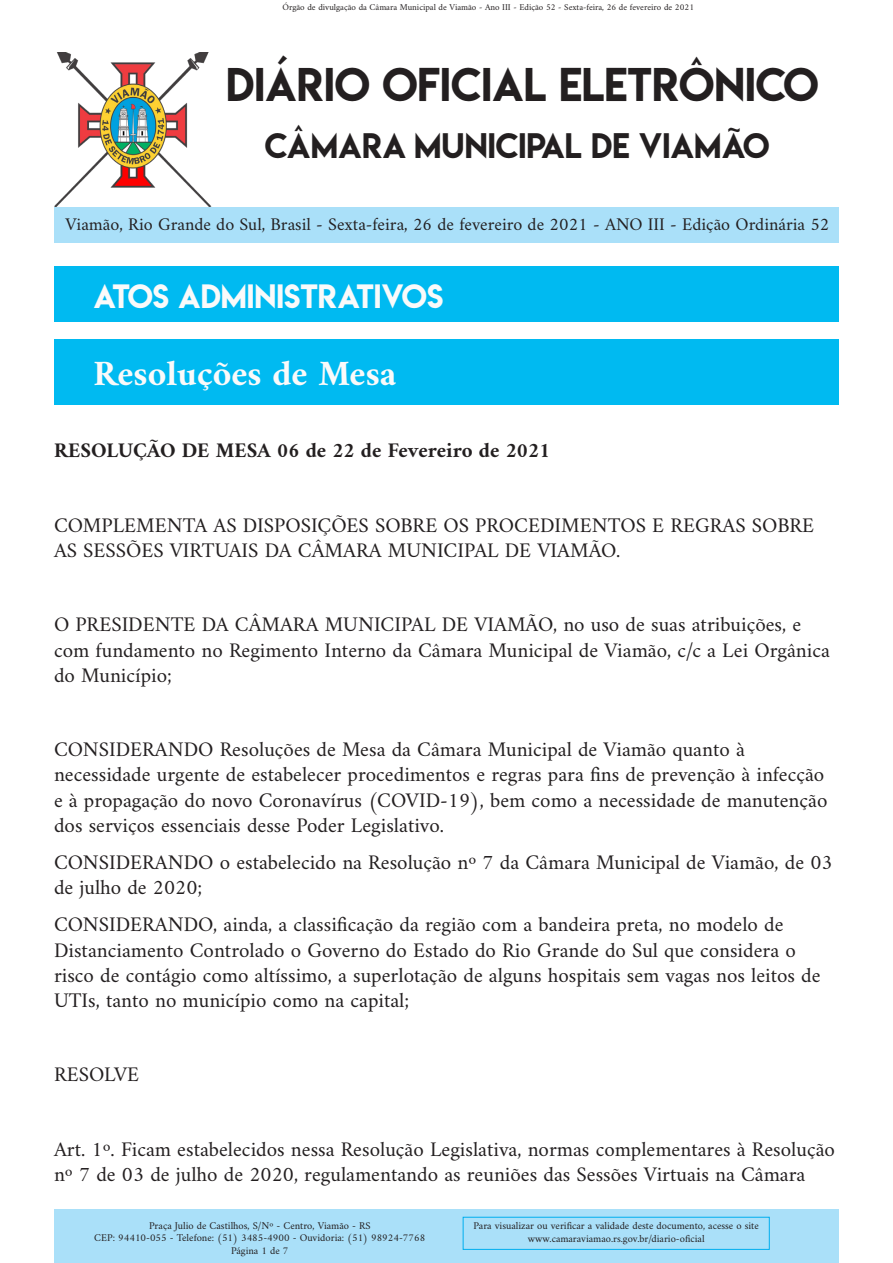
<style>
.page{position:relative;width:893px;height:1263px;background:#fff}
.page>*{position:absolute;margin:0;border:0;box-sizing:border-box;transform-origin:0 0}
.t1{font:42px "Lemon Milk";color:#231f20}
.t2{font:700 36px "Amiri";color:#fafafa}
.t3{font:31.5px "Lemon Milk";color:#231f20}
.t4{font:30px "Lemon Milk";color:#fafafa}
.t5{font:21px/25.2px "Amiri";color:#231f20}
.t6{font:700 21px "Amiri";color:#231f20}
.t7{font:18px "Amiri";color:#231f20}
.t8{font:10.5px "Amiri";color:#231f20}
.t9{font:9px "Amiri";color:#231f20}
</style>
<div class="page">
<img style="left:54px;top:53px;width:157px;height:153px">
<div style="left:54px;top:207px;width:785px;height:36px;background:#aae0f9"></div>
<div style="left:54px;top:1209px;width:784px;height:53px;background:#aae0f9"></div>
<div style="left:463px;top:1217px;width:307px;height:33px;border:1px solid #00aeef"></div>
<div style="left:54px;top:266px;width:785px;height:56px;background:#00baf1"></div>
<div style="left:54px;top:339px;width:785px;height:65px;background:#00baf1"></div>
<p class="t9" style="left:282px;top:2px;width:413px">Órgão de divulgação da Câmara Municipal de Viamão - Ano III - Edição 52 - Sexta-feira, 26 de fevereiro de 2021</p>
<p class="t1" style="left:226px;top:55px;width:594px">DIÁRIO OFICIAL ELETRÔNICO</p>
<p class="t3" style="left:265px;top:123px;width:506px">CÂMARA MUNICIPAL DE VIAMÃO</p>
<p class="t7" style="left:66px;top:213px;width:765px">Viamão, Rio Grande do Sul, Brasil - Sexta-feira, 26 de fevereiro de 2021 - ANO III - Edição Ordinária 52</p>
<p class="t4" style="left:94px;top:275px;width:351px">ATOS ADMINISTRATIVOS</p>
<p class="t2" style="left:94px;top:352px;width:304px">Resoluções de Mesa</p>
<p class="t6" style="left:54px;top:438px;width:498px">RESOLUÇÃO DE MESA 06 de 22 de Fevereiro de 2021</p>
<p class="t5" style="left:54px;top:512px;width:762px">COMPLEMENTA AS DISPOSIÇÕES SOBRE OS PROCEDIMENTOS E REGRAS SOBRE<br>AS SESSÕES VIRTUAIS DA CÂMARA MUNICIPAL DE VIAMÃO.</p>
<p class="t5" style="left:54px;top:611px;width:777px">O PRESIDENTE DA CÂMARA MUNICIPAL DE VIAMÃO, no uso de suas atribuições, e com fundamento no Regimento Interno da Câmara Municipal de Viamão, c/c a Lei Orgânica do Município;</p>
<p class="t5" style="left:54px;top:736px;width:775px">CONSIDERANDO Resoluções de Mesa da Câmara Municipal de Viamão quanto à necessidade urgente de estabelecer procedimentos e regras para fins de prevenção à infecção e à propagação do novo Coronavírus (COVID-19), bem como a necessidade de manutenção dos serviços essenciais desse Poder Legislativo.</p>
<p class="t5" style="left:54px;top:849px;width:780px">CONSIDERANDO o estabelecido na Resolução nº 7 da Câmara Municipal de Viamão, de 03 de julho de 2020;</p>
<p class="t5" style="left:54px;top:911px;width:768px">CONSIDERANDO, ainda, a classificação da região com a bandeira preta, no modelo de Distanciamento Controlado o Governo do Estado do Rio Grande do Sul que considera o risco de contágio como altíssimo, a superlotação de alguns hospitais sem vagas nos leitos de UTIs, tanto no município como na capital;</p>
<p class="t5" style="left:54px;top:1061px;width:87px">RESOLVE</p>
<p class="t5" style="left:54px;top:1136px;width:782px">Art. 1º. Ficam estabelecidos nessa Resolução Legislativa, normas complementares à Resolução nº 7 de 03 de julho de 2020, regulamentando as reuniões das Sessões Virtuais na Câmara</p>
<p class="t8" style="left:149px;top:1219px;width:223px">Praça Julio de Castilhos, S/Nº - Centro, Viamão - RS</p>
<p class="t8" style="left:94px;top:1231px;width:332px">CEP: 94410-055 - Telefone: (51) 3485-4900 - Ouvidoria: (51) 98924-7768</p>
<p class="t8" style="left:231px;top:1244px;width:59px">Página 1 de 7</p>
<p class="t8" style="left:473px;top:1219px;width:287px">Para visualizar ou verificar a validade deste documento, acesse o site</p>
<p class="t8" style="left:528px;top:1232px;width:178px">www.camaraviamao.rs.gov.br/diario-oficial</p>
</div>
